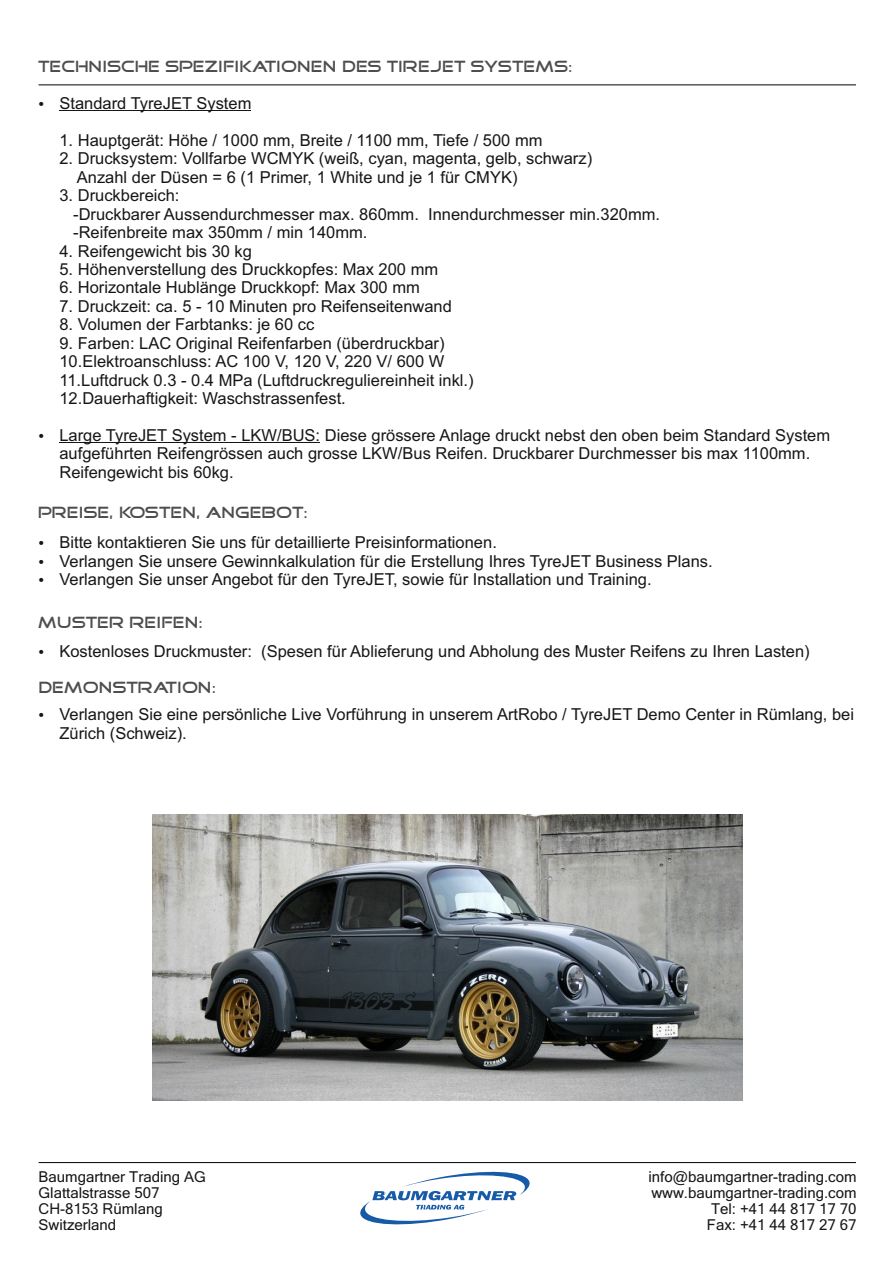
<style>
.page{position:relative;width:893px;height:1263px;background:#fff}
.page>*{position:absolute;margin:0;border:0;box-sizing:border-box;transform-origin:0 0}
.t1{font:16.5px/18.5px "Arial";color:#151616}
.t2{font:16.5px "Good Times";color:#4d4d4d}
.t3{font:15px/16.2px "Microsoft Sans Serif";color:#151616}
</style>
<div class="page">
<hr style="left:59px;top:111px;width:192px;height:1px;background:#151616">
<hr style="left:59px;top:442px;width:261px;height:1px;background:#151616">
<hr style="left:39px;top:84px;width:817px;height:1px;background:#000">
<hr style="left:39px;top:1162px;width:817px;height:1px;background:#000">
<svg style="left:360px;top:1171px;width:170px;height:54px"></svg>
<img style="left:152px;top:814px;width:590px;height:286px">
<p class="t2" style="left:38px;top:61px;width:536px">TECHNISCHE SPEZIFIKATIONEN DES TIREJET SYSTEMS:</p>
<p class="t1" style="left:59px;top:96px;width:193px">Standard TyreJET System</p>
<p class="t1" style="left:59px;top:132px;width:484px">1. Hauptgerät: Höhe / 1000 mm, Breite / 1100 mm, Tiefe / 500 mm</p>
<p class="t1" style="left:77px;top:151px;width:517px;text-indent:-17px">2. Drucksystem: Vollfarbe WCMYK (weiß, cyan, magenta, gelb, schwarz)<br>Anzahl der Düsen = 6 (1 Primer, 1 White und je 1 für CMYK)</p>
<p class="t1" style="left:73px;top:188px;width:588px;text-indent:-14px">3. Druckbereich:<br>-Druckbarer Aussendurchmesser max. 860mm. Innendurchmesser min.320mm. -Reifenbreite max 350mm / min 140mm.</p>
<p class="t1" style="left:59px;top:243px;width:194px">4. Reifengewicht bis 30 kg</p>
<p class="t1" style="left:59px;top:261px;width:380px">5. Höhenverstellung des Druckkopfes: Max 200 mm</p>
<p class="t1" style="left:59px;top:280px;width:362px">6. Horizontale Hublänge Druckkopf: Max 300 mm</p>
<p class="t1" style="left:59px;top:298px;width:394px">7. Druckzeit: ca. 5 - 10 Minuten pro Reifenseitenwand</p>
<p class="t1" style="left:59px;top:317px;width:256px">8. Volumen der Farbtanks: je 60 cc</p>
<p class="t1" style="left:59px;top:335px;width:416px">9. Farben: LAC Original Reifenfarben (überdruckbar)<br>10.Elektroanschluss: AC 100 V, 120 V, 220 V/ 600 W 11.Luftdruck 0.3 - 0.4 MPa (Luftdruckreguliereinheit inkl.)<br>12.Dauerhaftigkeit: Waschstrassenfest.</p>
<p class="t1" style="left:59px;top:427px;width:772px">Large TyreJET System - LKW/BUS: Diese grössere Anlage druckt nebst den oben beim Standard System aufgeführten Reifengrössen auch grosse LKW/Bus Reifen. Druckbarer Durchmesser bis max 1100mm.<br>Reifengewicht bis 60kg.</p>
<p class="t2" style="left:38px;top:507px;width:272px">PREISE, KOSTEN, ANGEBOT:</p>
<p class="t1" style="left:59px;top:535px;width:655px">Bitte kontaktieren Sie uns für detaillierte Preisinformationen.<br>Verlangen Sie unsere Gewinnkalkulation für die Erstellung Ihres TyreJET Business Plans.<br>Verlangen Sie unser Angebot für den TyreJET, sowie für Installation und Training.</p>
<p class="t2" style="left:38px;top:617px;width:167px">MUSTER REIFEN:</p>
<p class="t1" style="left:59px;top:643px;width:752px">Kostenloses Druckmuster: (Spesen für Ablieferung und Abholung des Muster Reifens zu Ihren Lasten)</p>
<p class="t2" style="left:38px;top:682px;width:180px">DEMONSTRATION:</p>
<p class="t1" style="left:59px;top:707px;width:796px">Verlangen Sie eine persönliche Live Vorführung in unserem ArtRobo / TyreJET Demo Center in Rümlang, bei<br>Zürich (Schweiz).</p>
<p class="t3" style="left:39px;top:1170px;width:169px">Baumgartner Trading AG<br>Glattalstrasse 507<br>CH-8153 Rümlang<br>Switzerland</p>
<p class="t3" style="left:649px;top:1170px;width:210px;text-align:right">info@baumgartner-trading.com www.baumgartner-trading.com<br>Tel: +41 44 817 17 70<br>Fax: +41 44 817 27 67</p>
</div>
